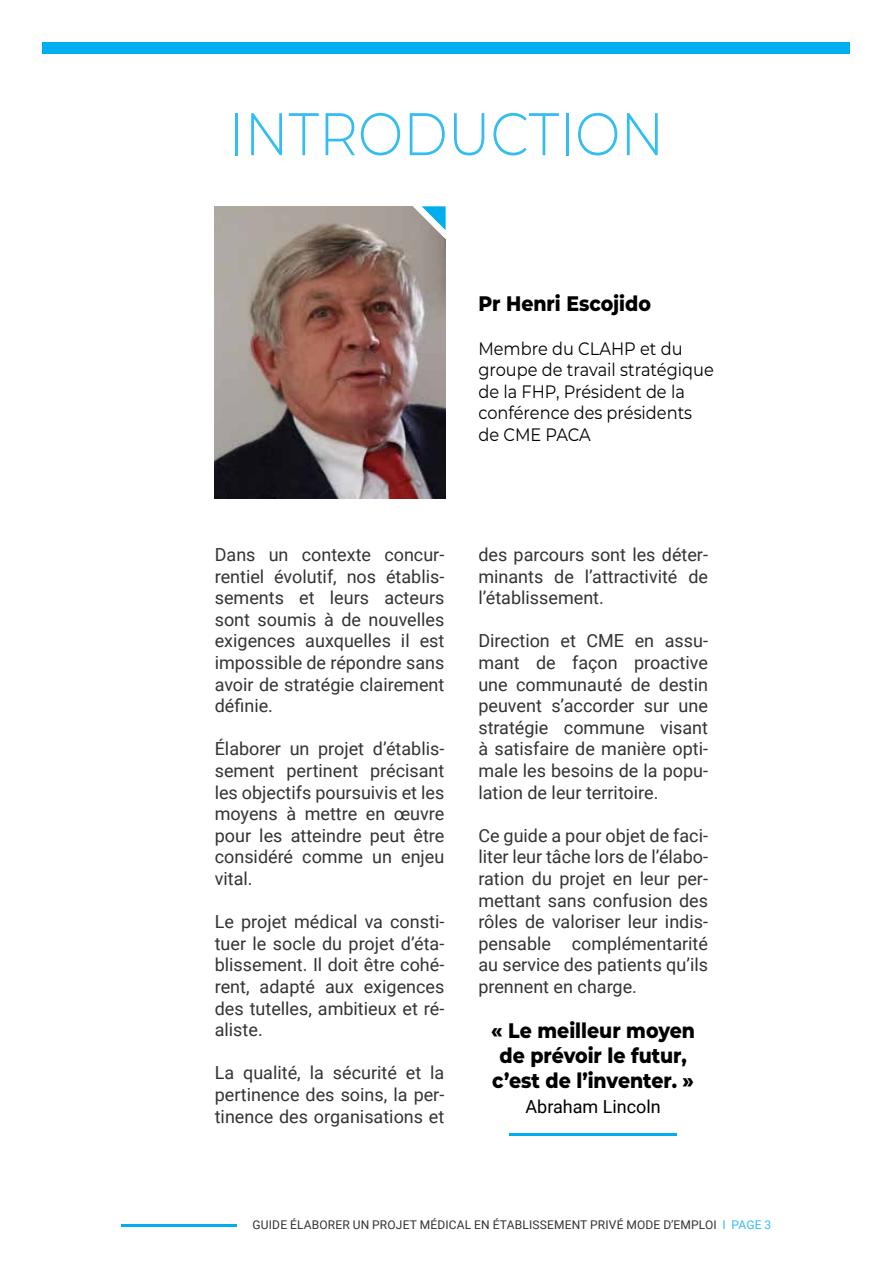
<style>
.page{position:relative;width:893px;height:1263px;background:#fff}
.page>*{position:absolute;margin:0;border:0;box-sizing:border-box;transform-origin:0 0}
.t1{font:300 60px "Montserrat";color:#33bdf1;scale:.9 1}
.t2{font:800 21px/25.2px "Montserrat";color:#000;text-align:center;scale:.9 1}
.t3{font:18px/21.6px "Roboto";color:#333;text-align:justify}
.t4{font:18px/21.6px "Montserrat";color:#000;scale:.9 1}
.t5{font:18px "Roboto";color:#000}
.t6{font:12px "Roboto";letter-spacing:.015em;color:#333}
.s1{color:#33bdf1}
</style>
<div class="page">
<div style="left:43px;top:43px;width:807px;height:11px;background:#00aded"></div>
<hr style="left:509px;top:1133px;width:168px;height:2px;background:#00aded">
<img style="left:215px;top:206px;width:231px;height:293px">
<svg style="left:413px;top:206px;width:33px;height:33px"></svg>
<hr style="left:122px;top:1225px;width:115px;height:2px;background:#00aded">
<h1 class="t1" style="left:229px;top:93px;width:485px">INTRODUCTION</h1>
<p class="t2" style="left:478px;top:290px;width:193px">Pr Henri Escojido</p>
<p class="t4" style="left:478px;top:337px;width:263px">Membre du CLAHP et du groupe de travail stratégique de la FHP, Président de la conférence des présidents de CME PACA</p>
<p class="t3" style="left:215px;top:543px;width:231px">Dans un contexte concur&shy;rentiel évolutif, nos établis&shy;sements et leurs acteurs sont soumis à de nouvelles exigences auxquelles il est impossible de répondre sans avoir de stratégie clairement définie.</p>
<p class="t3" style="left:215px;top:737px;width:231px">Élaborer un projet d’établis&shy;sement pertinent précisant les objectifs poursuivis et les moyens à mettre en œuvre pour les atteindre peut être considéré comme un enjeu vital.</p>
<p class="t3" style="left:215px;top:910px;width:231px">Le projet médical va consti&shy;tuer le socle du projet d’éta&shy;blissement. Il doit être cohé&shy;rent, adapté aux exigences des tutelles, ambitieux et ré&shy;aliste.</p>
<p class="t3" style="left:215px;top:1061px;width:231px">La qualité, la sécurité et la pertinence des soins, la per&shy;tinence des organisations et</p>
<p class="t3" style="left:478px;top:543px;width:231px">des parcours sont les déter&shy;minants de l’attractivité de l’établissement.</p>
<p class="t3" style="left:478px;top:629px;width:231px">Direction et CME en assu&shy;mant de façon proactive une communauté de destin peuvent s’accorder sur une stratégie commune visant à satisfaire de manière opti&shy;male les besoins de la popu&shy;lation de leur territoire.</p>
<p class="t3" style="left:478px;top:824px;width:231px">Ce guide a pour objet de faci&shy;liter leur tâche lors de l’élabo&shy;ration du projet en leur per&shy;mettant sans confusion des rôles de valoriser leur indis&shy;pensable complémentarité au service des patients qu’ils prennent en charge.</p>
<p class="t2" style="left:491px;top:1016px;width:228px">« Le meilleur moyen de prévoir le futur, c’est de l’inventer. »</p>
<p class="t5" style="left:526px;top:1094px;width:137px">Abraham Lincoln</p>
<p class="t6" style="left:253px;top:1217px;width:520px">GUIDE ÉLABORER UN PROJET MÉDICAL EN ÉTABLISSEMENT PRIVÉ MODE D’EMPLOI <span class="s1">I PAGE 3</span></p>
</div>
